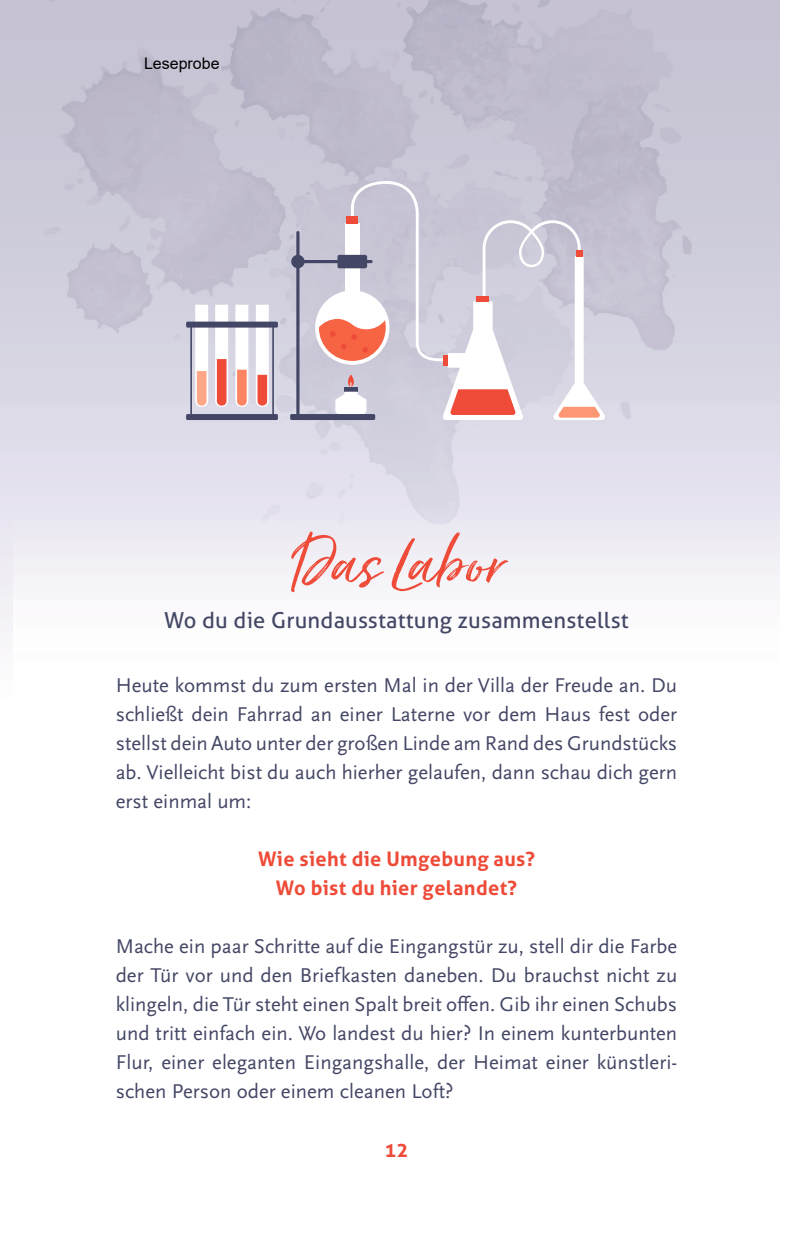
<style>
.page{position:relative;width:793px;height:1247px;background:#fff}
.page>*{position:absolute;margin:0;border:0;box-sizing:border-box;transform-origin:0 0}
.t1{font:76px "Just Lovely Slanted Wide";color:#ee4b39}
.t2{font:22px "Aller";letter-spacing:.01em;color:#434765}
.t3{font:20.8px/29px "Scala Sans Pro";color:#434765;text-align:justify}
.t4{font:700 20px/29px "Aller";letter-spacing:.02em;color:#ee4b39;text-align:center}
.t5{font:16px "Arial";color:#000}
</style>
<div class="page">
<img style="left:15px;top:0;width:550px;height:268px">
<img style="left:15px;top:268px;width:266px;height:246px">
<svg style="left:190px;top:305px;width:18px;height:109px"></svg>
<svg style="left:215px;top:305px;width:13px;height:102px"></svg>
<svg style="left:235px;top:305px;width:13px;height:102px"></svg>
<svg style="left:256px;top:305px;width:18px;height:109px"></svg>
<div style="left:186px;top:321px;width:92px;height:6px;background:#434765;border-radius:2px"></div>
<div style="left:186px;top:414px;width:92px;height:6px;background:#434765;border-radius:2px"></div>
<svg style="left:296px;top:180px;width:310px;height:240px;background:#d3c8d3"></svg>
<div style="left:291px;top:255px;width:14px;height:13px;background:#434765;border-radius:50%"></div>
<div style="left:290px;top:414px;width:85px;height:6px;background:#434765;border-radius:2px"></div>
<svg style="left:0;top:0;width:15px;height:634px;background:#d7d5e2"></svg>
<p class="t5" style="left:144px;top:52px;width:77px">Leseprobe</p>
<h1 class="t1" style="left:290px;top:517px;width:215px">Das Labor</h1>
<p class="t2" style="left:164px;top:606px;width:466px">Wo du die Grundausstattung zusammenstellst</p>
<p class="t3" style="left:116px;top:670px;width:563px">Heute kommst du zum ersten Mal in der Villa der Freude an. Du schließt dein Fahrrad an einer Laterne vor dem Haus fest oder stellst dein Auto unter der großen Linde am Rand des Grundstücks ab. Vielleicht bist du auch hierher gelaufen, dann schau dich gern erst einmal um:</p>
<p class="t4" style="left:258px;top:843px;width:278px">Wie sieht die Umgebung aus?<br>Wo bist du hier gelandet?</p>
<p class="t3" style="left:116px;top:931px;width:563px">Mache ein paar Schritte auf die Eingangstür zu, stell dir die Farbe der Tür vor und den Briefkasten daneben. Du brauchst nicht zu klingeln, die Tür steht einen Spalt breit offen. Gib ihr einen Schubs und tritt einfach ein. Wo landest du hier? In einem kunterbunten Flur, einer eleganten Eingangshalle, der Heimat einer künstleri&shy;schen Person oder einem cleanen Loft?</p>
<p class="t4" style="left:384px;top:1135px;width:26px">12</p>
</div>
